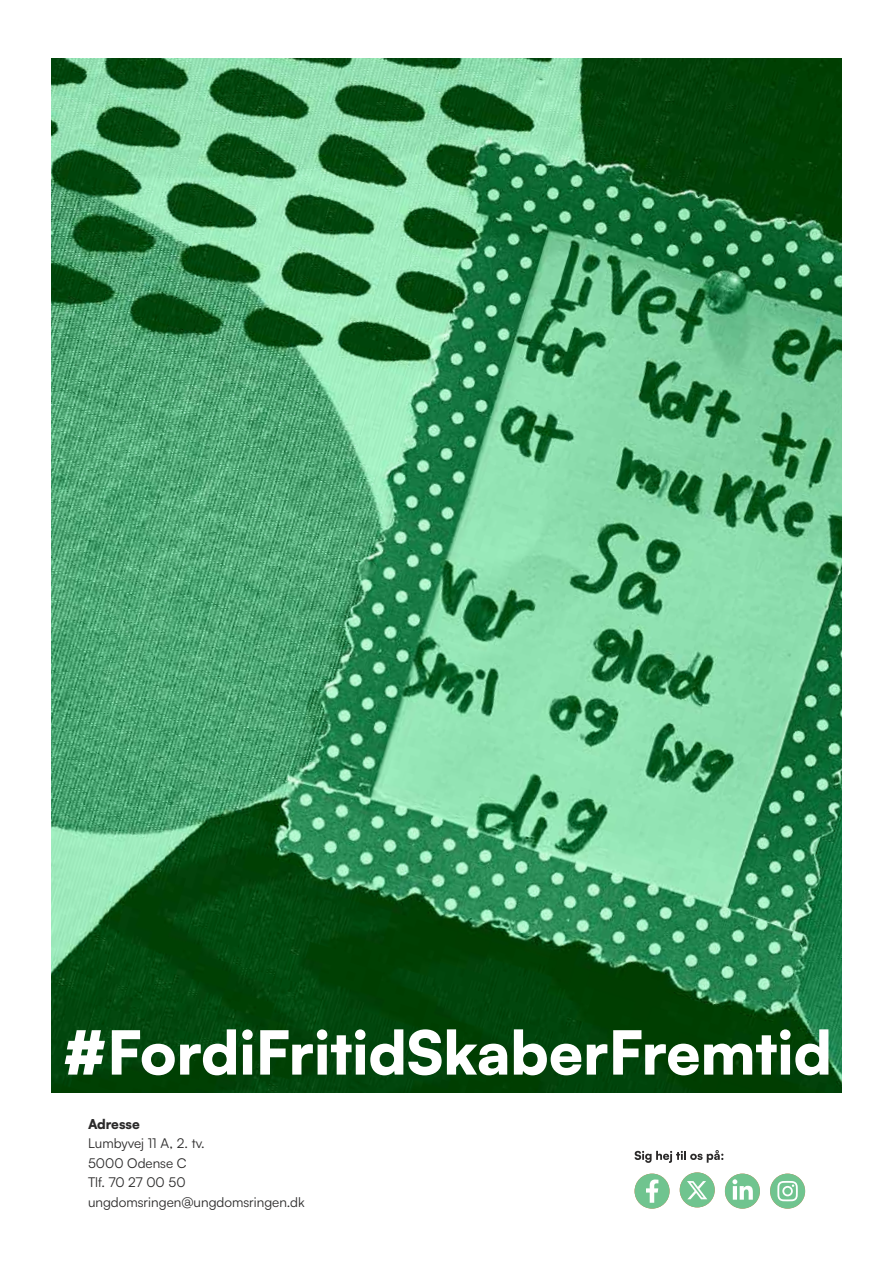
<style>
.page{position:relative;width:893px;height:1263px;background:#fff}
.page>*{position:absolute;margin:0;border:0;box-sizing:border-box;transform-origin:0 0}
.t1{font:900 60px "Satoshi";color:#fff}
.t2{font:13.5px/19.5px "Satoshi";color:#2b2a2a}
.t3{font:900 13.5px "Satoshi";color:#2b2a2a}
</style>
<div class="page">
<img style="left:51px;top:58px;width:791px;height:1035px">
<svg style="left:635px;top:1150px;width:88px;height:13px"></svg>
<div style="left:770px;top:1173px;width:35px;height:35px;background:#70c48f;border-radius:50%"></div>
<svg style="left:777px;top:1181px;width:21px;height:20px"></svg>
<div style="left:725px;top:1173px;width:35px;height:35px;background:#70c48f;border-radius:50%"></div>
<svg style="left:732px;top:1179px;width:21px;height:21px"></svg>
<div style="left:680px;top:1172px;width:35px;height:35px;background:#70c48f;border-radius:50%"></div>
<div style="left:635px;top:1173px;width:35px;height:35px;background:#70c48f;border-radius:50%"></div>
<svg style="left:646px;top:1179px;width:12px;height:24px"></svg>
<svg style="left:687px;top:1181px;width:20px;height:18px"></svg>
<h1 class="t1" style="left:62px;top:1007px;width:771px">#FordiFritidSkaberFremtid</h1>
<p class="t3" style="left:88px;top:1113px;width:53px">Adresse</p>
<p class="t2" style="left:88px;top:1133px;width:218px">Lumbyvej 11 A, 2. tv.<br>5000 Odense C<br>Tlf. 70 27 00 50 ungdomsringen@ungdomsringen.dk</p>
</div>
